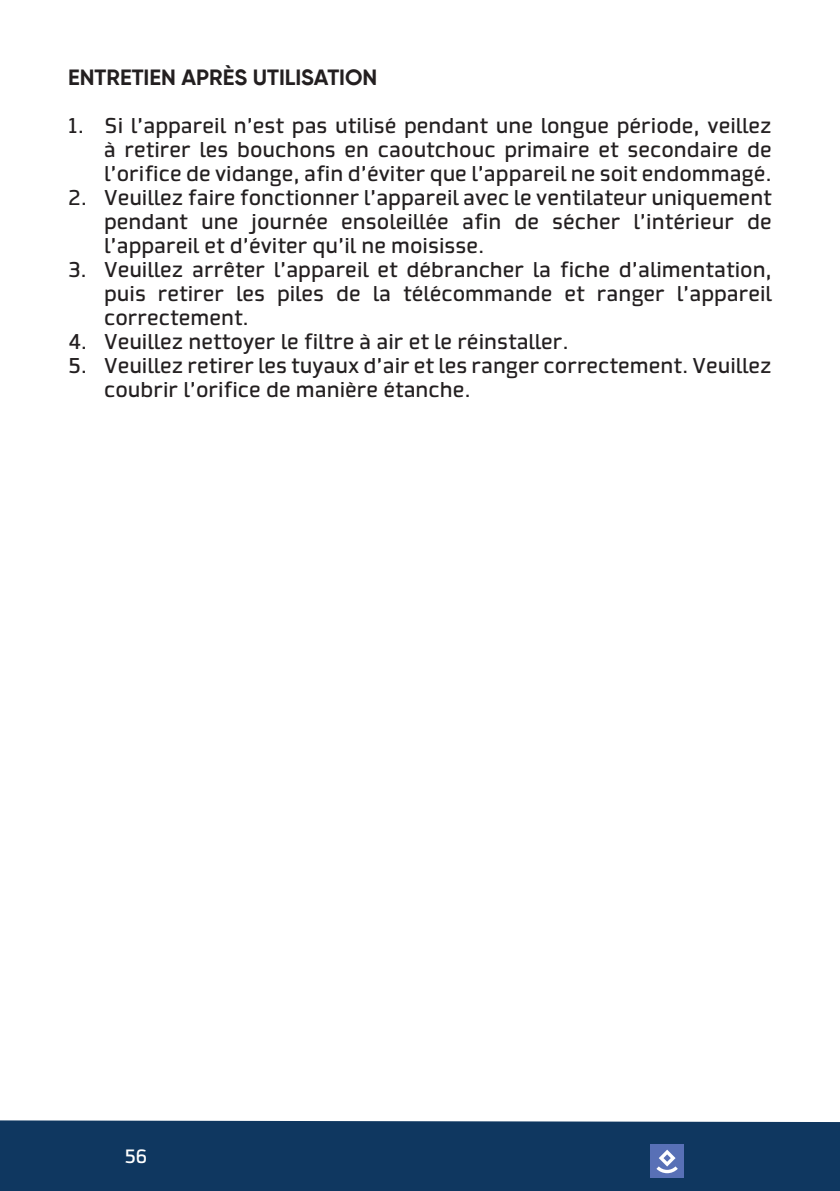
<style>
.page{position:relative;width:840px;height:1191px;background:#fff}
.page>*{position:absolute;margin:0;border:0;box-sizing:border-box;transform-origin:0 0}
.t1{font:700 22px "Gilroy";color:#231f20}
.t2{font:20px/24px "Collator";color:#231f20;text-align:justify}
.t3{font:18px "Collator";color:#fff}
</style>
<div class="page">
<div style="left:0;top:1120px;width:839px;height:71px;background:#0f3760"></div>
<div style="left:650px;top:1144px;width:33px;height:34px;background:#5870b6"></div>
<svg style="left:656px;top:1149px;width:21px;height:24px"></svg>
<p class="t1" style="left:68px;top:64px;width:311px">ENTRETIEN APRÈS UTILISATION</p>
<p class="t2" style="left:104px;top:115px;width:668px;text-indent:-36px">1. Si l’appareil n’est pas utilisé pendant une longue période, veillez à retirer les bouchons en caoutchouc primaire et secondaire de l’orifice de vidange, afin d’éviter que l’appareil ne soit endommagé.</p>
<p class="t2" style="left:104px;top:187px;width:669px;text-indent:-36px">2. Veuillez faire fonctionner l’appareil avec le ventilateur uniquement pendant une journée ensoleillée afin de sécher l’intérieur de l’appareil et d’éviter qu’il ne moisisse.</p>
<p class="t2" style="left:104px;top:259px;width:669px;text-indent:-36px">3. Veuillez arrêter l’appareil et débrancher la fiche d’alimentation, puis retirer les piles de la télécommande et ranger l’appareil correctement.</p>
<p class="t2" style="left:68px;top:331px;width:502px">4. Veuillez nettoyer le filtre à air et le réinstaller.</p>
<p class="t2" style="left:104px;top:355px;width:668px;text-indent:-36px">5. Veuillez retirer les tuyaux d’air et les ranger correctement. Veuillez coubrir l’orifice de manière étanche.</p>
<p class="t3" style="left:124px;top:1145px;width:24px">56</p>
</div>
